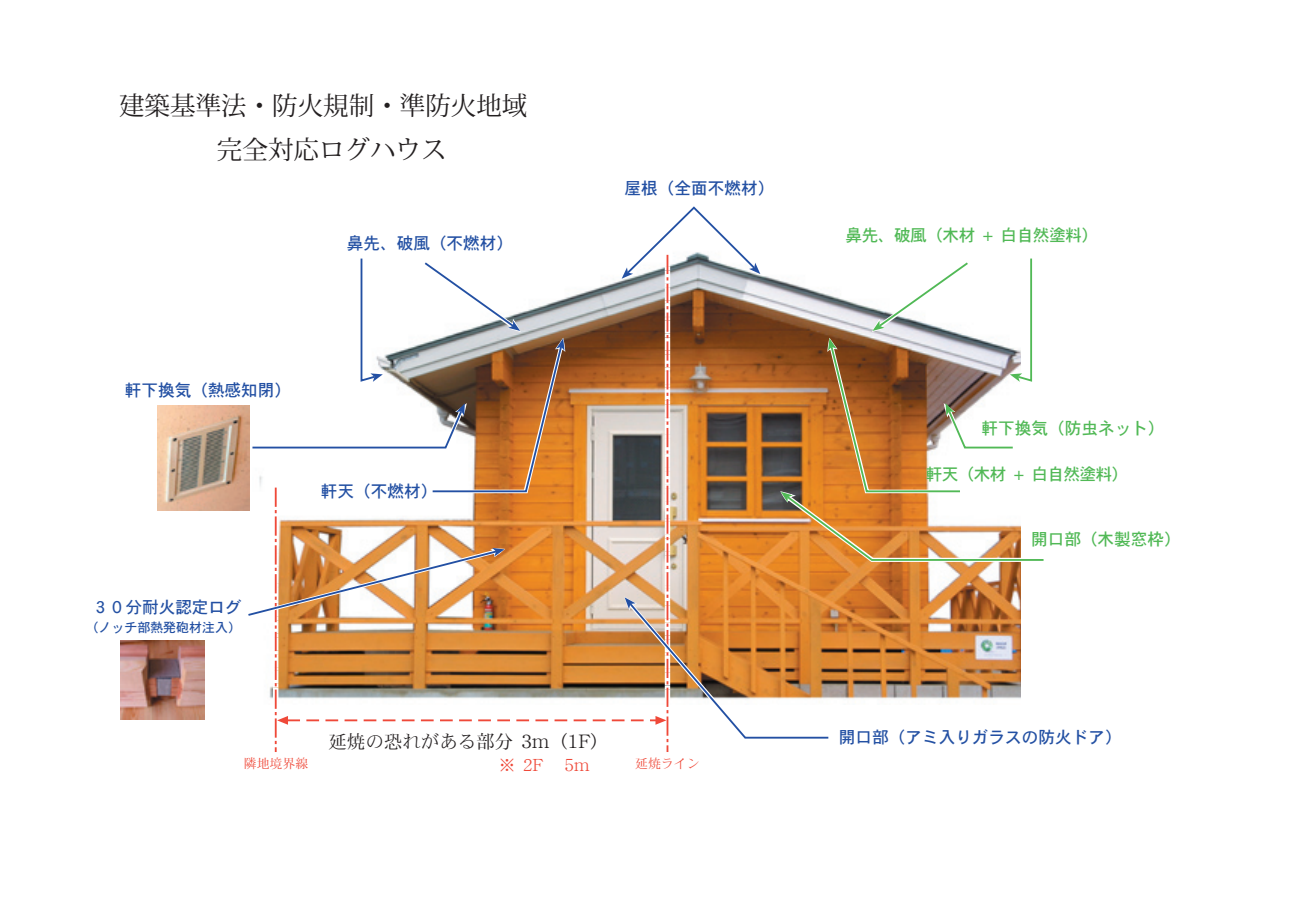
<style>
.page{position:relative;width:1289px;height:919px;background:#fff}
.page>*{position:absolute;margin:0;border:0;box-sizing:border-box;transform-origin:0 0}
.t1{font:25.5px "Koz Min Std";color:#231f20}
.t2{font:18.6px "Heisei Mincho W3";color:#231f20}
.t3{font:16.8px "Osaka";color:#2350a3}
.t4{font:16.8px "Osaka";letter-spacing:-.03em;color:#51b956}
.t5{font:16.8px "Osaka";color:#51b956}
.t6{font:16.8px "Heisei Mincho W3";color:#ef4939}
.t7{font:13.05px "Osaka";color:#2350a3}
.t8{font:13.05px "Heisei Mincho W3";color:#ef4939}
</style>
<div class="page">
<img style="left:157px;top:406px;width:88px;height:104px">
<img style="left:120px;top:641px;width:84px;height:78px">
<img style="left:245px;top:206px;width:799px;height:546px">
<p class="t1" style="left:119px;top:89px;width:410px">建築基準法・防火規制・準防火地域</p>
<p class="t1" style="left:217px;top:134px;width:231px">完全対応ログハウス</p>
<p class="t3" style="left:347px;top:232px;width:168px">鼻先、破風（不燃材(</p>
<p class="t3" style="left:624px;top:177px;width:151px">屋根（全面不燃材(</p>
<p class="t3" style="left:125px;top:379px;width:168px">軒下換気（熱感知閉(</p>
<p class="t3" style="left:321px;top:480px;width:118px">軒天（不燃材(</p>
<p class="t3" style="left:92px;top:595px;width:151px">３０分耐火認定ログ</p>
<p class="t7" style="left:86px;top:619px;width:157px">（ノッチ部熱発砲材注入(</p>
<p class="t8" style="left:244px;top:757px;width:66px">隣地境界線</p>
<p class="t2" style="left:328px;top:731px;width:282px">延焼の恐れがある部分 m3 （ F1 ）</p>
<p class="t6" style="left:499px;top:756px;width:46px">※ F2</p>
<p class="t6" style="left:564px;top:756px;width:27px">m5</p>
<p class="t8" style="left:635px;top:756px;width:66px">延焼ライン</p>
<p class="t4" style="left:845px;top:224px;width:254px">鼻先、破風（木材 + 白自然塗料(</p>
<p class="t5" style="left:981px;top:417px;width:184px">軒下換気（防虫ネット(</p>
<p class="t4" style="left:925px;top:463px;width:204px">軒天（木材 + 白自然塗料(</p>
<p class="t4" style="left:1031px;top:528px;width:151px">開口部（木製窓枠(</p>
<p class="t3" style="left:839px;top:726px;width:284px">開口部（アミ入りガラスの防火ドア(</p>
</div>
